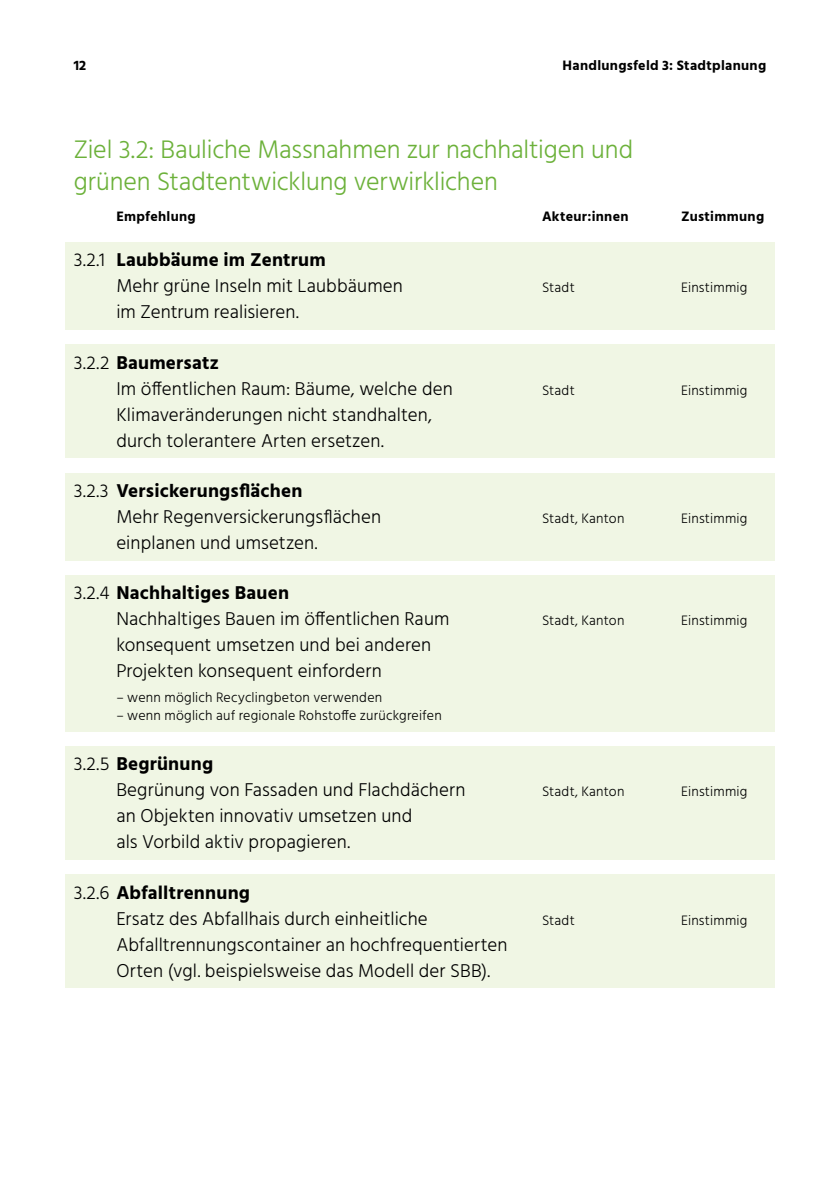
<style>
.page{position:relative;width:840px;height:1191px;background:#fff}
.page>*{position:absolute;margin:0;border:0;box-sizing:border-box;transform-origin:0 0}
.Untertitel{font:300 26px/32px "Hind";letter-spacing:-.005em;color:#6cb13a}
.t1{font:300 19px/26px "Hind";letter-spacing:.005em;color:#000}
.t2{font:300 14px "Hind";letter-spacing:.015em;color:#000}
.t3{font:700 14px "Hind";letter-spacing:.02em;color:#000}
.s1{font-weight:700}
</style>
<div class="page">
<div style="left:65px;top:242px;width:709px;height:87px;background:#f0f6e4"></div>
<div style="left:65px;top:473px;width:709px;height:87px;background:#f0f6e4"></div>
<div style="left:65px;top:746px;width:709px;height:113px;background:#f0f6e4"></div>
<div style="left:65px;top:874px;width:709px;height:114px;background:#f0f6e4"></div>
<div style="left:65px;top:575px;width:709px;height:156px;background:#f0f6e4"></div>
<div style="left:65px;top:344px;width:709px;height:114px;background:#f0f6e4"></div>
<p class="t3" style="left:74px;top:57px;width:14px">12</p>
<p class="t3" style="left:562px;top:57px;width:205px">Handlungsfeld 3: Stadtplanung</p>
<p class="Untertitel" style="left:74px;top:134px;width:560px">Ziel 3.2: Bauliche Massnahmen zur nachhaltigen und grünen Stadtentwicklung verwirklichen</p>
<p class="t3" style="left:116px;top:208px;width:81px">Empfehlung</p>
<p class="t3" style="left:541px;top:208px;width:88px">Akteur:innen</p>
<p class="t3" style="left:680px;top:208px;width:85px">Zustimmung</p>
<p class="t1" style="left:116px;top:248px;width:288px;text-indent:-43px">3.2.1 <span class="s1">Laubbäume im Zentrum<br></span>Mehr grüne Inseln mit Laubbäumen im Zentrum realisieren.</p>
<p class="t1" style="left:116px;top:350px;width:338px;text-indent:-43px">3.2.2 <span class="s1">Baumersatz<br></span>Im öffentlichen Raum: Bäume, welche den Klimaveränderungen nicht standhalten, durch tolerantere Arten ersetzen.</p>
<p class="t1" style="left:116px;top:478px;width:266px;text-indent:-43px">3.2.3 <span class="s1">Versickerungsflächen<br></span>Mehr Regenversickerungsflächen einplanen und umsetzen.</p>
<p class="t1" style="left:116px;top:581px;width:334px;text-indent:-43px">3.2.4 <span class="s1">Nachhaltiges Bauen<br></span>Nachhaltiges Bauen im öffentlichen Raum konsequent umsetzen und bei anderen Projekten konsequent einfordern</p>
<p class="t2" style="left:116px;top:688px;width:267px">– wenn möglich Recyclingbeton verwenden</p>
<p class="t2" style="left:116px;top:706px;width:327px">– wenn möglich auf regionale Rohstoffe zurückgreifen</p>
<p class="t1" style="left:116px;top:752px;width:350px;text-indent:-43px">3.2.5 <span class="s1">Begrünung<br></span>Begrünung von Fassaden und Flachdächern an Objekten innovativ umsetzen und<br>als Vorbild aktiv propagieren.</p>
<p class="t1" style="left:116px;top:880px;width:392px;text-indent:-43px">3.2.6 <span class="s1">Abfalltrennung<br></span>Ersatz des Abfallhais durch einheitliche Abfalltrennungscontainer an hochfrequentierten Orten (vgl. beispielsweise das Modell der SBB).</p>
<p class="t2" style="left:541px;top:278px;width:34px">Stadt</p>
<p class="t2" style="left:680px;top:278px;width:68px">Einstimmig</p>
<p class="t2" style="left:541px;top:380px;width:34px">Stadt</p>
<p class="t2" style="left:680px;top:380px;width:68px">Einstimmig</p>
<p class="t2" style="left:541px;top:509px;width:84px">Stadt, Kanton</p>
<p class="t2" style="left:680px;top:509px;width:68px">Einstimmig</p>
<p class="t2" style="left:541px;top:611px;width:84px">Stadt, Kanton</p>
<p class="t2" style="left:680px;top:611px;width:68px">Einstimmig</p>
<p class="t2" style="left:541px;top:782px;width:84px">Stadt, Kanton</p>
<p class="t2" style="left:680px;top:782px;width:68px">Einstimmig</p>
<p class="t2" style="left:541px;top:910px;width:34px">Stadt</p>
<p class="t2" style="left:680px;top:910px;width:68px">Einstimmig</p>
</div>
